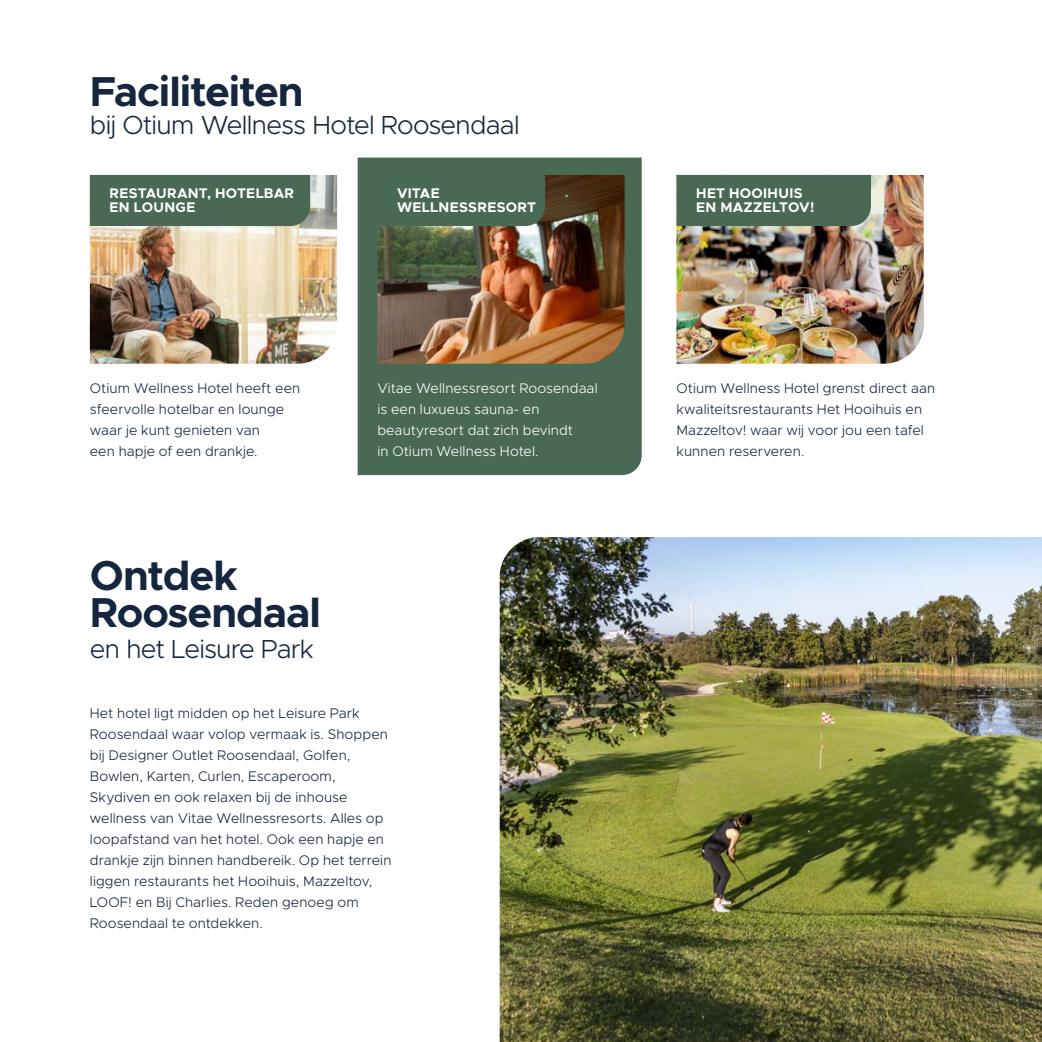
<style>
.page{position:relative;width:1042px;height:1042px;background:#fff}
.page>*{position:absolute;margin:0;border:0;box-sizing:border-box;transform-origin:0 0}
.t1{font:700 42px/36.8px "Metropolis";letter-spacing:-.03em;color:#15263e}
.t2{font:300 26.25px "Metropolis";letter-spacing:-.025em;color:#15263e}
.t3{font:300 14px/21px "Metropolis";letter-spacing:.01em;color:#15263e}
.t4{font:300 14px/21px "Metropolis";letter-spacing:.005em;color:#fff}
.t5{font:700 14px/14px "Metropolis";letter-spacing:.02em;color:#fff}
</style>
<div class="page">
<div style="left:358px;top:158px;width:284px;height:317px;background:#496954"></div>
<img style="left:90px;top:175px;width:247px;height:189px">
<img style="left:377px;top:175px;width:247px;height:189px">
<img style="left:500px;top:537px;width:542px;height:505px">
<img style="left:676px;top:175px;width:247px;height:189px">
<div style="left:90px;top:175px;width:220px;height:51px;background:#496954"></div>
<div style="left:676px;top:175px;width:195px;height:51px;background:#496954"></div>
<div style="left:376px;top:175px;width:169px;height:51px;background:#496954"></div>
<h1 class="t1" style="left:90px;top:74px;width:215px">Faciliteiten</h1>
<h2 class="t2" style="left:90px;top:109px;width:431px">bij Otium Wellness Hotel Roosendaal</h2>
<p class="t5" style="left:109px;top:186px;width:186px">RESTAURANT, HOTELBAR<br>EN LOUNGE</p>
<p class="t5" style="left:696px;top:186px;width:120px">HET HOOIHUIS<br>EN MAZZELTOV!</p>
<p class="t5" style="left:397px;top:186px;width:141px">VITAE<br>WELLNESSRESORT</p>
<p class="t3" style="left:90px;top:378px;width:212px">Otium Wellness Hotel heeft een sfeervolle hotelbar en lounge waar je kunt genieten van<br>een hapje of een drankje.</p>
<p class="t3" style="left:676px;top:378px;width:260px">Otium Wellness Hotel grenst direct aan kwaliteitsrestaurants Het Hooihuis en Mazzeltov! waar wij voor jou een tafel kunnen reserveren.</p>
<p class="t4" style="left:377px;top:378px;width:222px">Vitae Wellnessresort Roosendaal is een luxueus sauna- en beautyresort dat zich bevindt<br>in Otium Wellness Hotel.</p>
<h1 class="t1" style="left:90px;top:557px;width:233px">Ontdek<br>Roosendaal</h1>
<h2 class="t2" style="left:90px;top:633px;width:225px">en het Leisure Park</h2>
<p class="t3" style="left:90px;top:702px;width:303px">Het hotel ligt midden op het Leisure Park Roosendaal waar volop vermaak is. Shoppen bij Designer Outlet Roosendaal, Golfen, Bowlen, Karten, Curlen, Escaperoom, Skydiven en ook relaxen bij de inhouse wellness van Vitae Wellnessresorts. Alles op loopafstand van het hotel. Ook een hapje en drankje zijn binnen handbereik. Op het terrein liggen restaurants het Hooihuis, Mazzeltov, LOOF! en Bij Charlies. Reden genoeg om Roosendaal te ontdekken.</p>
</div>
